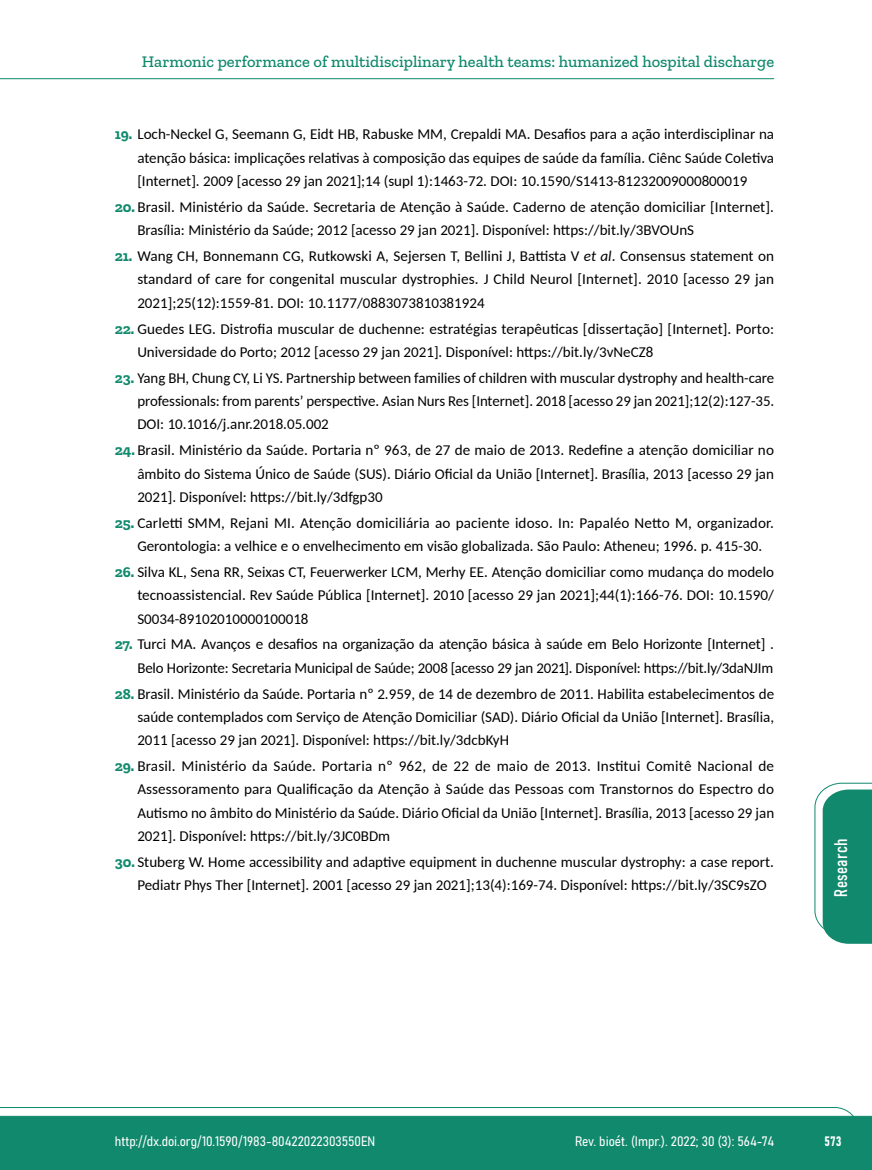
<style>
.page{position:relative;width:872px;height:1170px;background:#fff}
.page>*{position:absolute;margin:0;border:0;box-sizing:border-box;transform-origin:0 0}
.t1{font:18px "Bahnschrift";letter-spacing:.02em;color:#fff}
.t2{font:500 16.5px "Zilla Slab";color:#10896d}
.t3{font:15px/23.2px "Carlito";color:#000;text-align:justify}
.t4{font:13.5px "Bahnschrift";color:#fff}
.s1{font-family:"Zilla Slab";font-weight:700;color:#108a6e}
.s2{font-style:italic}
</style>
<div class="page">
<svg style="left:0;top:1107px;width:859px;height:62px;background:#2e977f"></svg>
<hr style="left:0;top:78px;width:774px;height:1px;background:#10896d">
<svg style="left:814px;top:782px;width:58px;height:161px"></svg>
<p class="t2" style="left:142px;top:53px;width:634px">Harmonic performance of multidisciplinary health teams: humanized hospital discharge</p>
<p class="t3" style="left:137px;top:122px;width:638px;text-indent:-22px"><span class="s1">19.</span> Loch-Neckel G, Seemann G, Eidt HB, Rabuske MM, Crepaldi MA. Desafios para a ação interdisciplinar na atenção básica: implicações relativas à composição das equipes de saúde da família. Ciênc Saúde Coletiva [Internet]. 2009 [acesso 29 jan 2021];14 (supl 1):1463-72. DOI: 10.1590/S1413-81232009000800019</p>
<p class="t3" style="left:137px;top:195px;width:638px;text-indent:-22px"><span class="s1">20.</span> Brasil. Ministério da Saúde. Secretaria de Atenção à Saúde. Caderno de atenção domiciliar [Internet].<br>Brasília: Ministério da Saúde; 2012 [acesso 29 jan 2021]. Disponível: https://bit.ly/3BVOUnS</p>
<p class="t3" style="left:137px;top:244px;width:638px;text-indent:-22px"><span class="s1">21.</span> Wang CH, Bonnemann CG, Rutkowski A, Sejersen T, Bellini J, Battista V <span class="s2">et al</span>. Consensus statement on standard of care for congenital muscular dystrophies. J Child Neurol [Internet]. 2010 [acesso 29 jan 2021];25(12):1559-81. DOI: 10.1177/0883073810381924</p>
<p class="t3" style="left:137px;top:316px;width:638px;text-indent:-22px"><span class="s1">22.</span> Guedes LEG. Distrofia muscular de duchenne: estratégias terapêuticas [dissertação] [Internet]. Porto:<br>Universidade do Porto; 2012 [acesso 29 jan 2021]. Disponível: https://bit.ly/3vNeCZ8</p>
<p class="t3" style="left:137px;top:365px;width:638px;text-indent:-22px"><span class="s1">23.</span> Yang BH, Chung CY, Li YS. Partnership between families of children with muscular dystrophy and health-care professionals: from parents’ perspective. Asian Nurs Res [Internet]. 2018 [acesso 29 jan 2021];12(2):127-35.<br>DOI: 10.1016/j.anr.2018.05.002</p>
<p class="t3" style="left:137px;top:438px;width:638px;text-indent:-22px"><span class="s1">24.</span> Brasil. Ministério da Saúde. Portaria nº 963, de 27 de maio de 2013. Redefine a atenção domiciliar no âmbito do Sistema Único de Saúde (SUS). Diário Oficial da União [Internet]. Brasília, 2013 [acesso 29 jan 2021]. Disponível: https://bit.ly/3dfgp30</p>
<p class="t3" style="left:137px;top:510px;width:638px;text-indent:-22px"><span class="s1">25.</span> Carletti SMM, Rejani MI. Atenção domiciliária ao paciente idoso. In: Papaléo Netto M, organizador.<br>Gerontologia: a velhice e o envelhecimento em visão globalizada. São Paulo: Atheneu; 1996. p. 415-30.</p>
<p class="t3" style="left:137px;top:559px;width:638px;text-indent:-22px"><span class="s1">26.</span> Silva KL, Sena RR, Seixas CT, Feuerwerker LCM, Merhy EE. Atenção domiciliar como mudança do modelo tecnoassistencial. Rev Saúde Pública [Internet]. 2010 [acesso 29 jan 2021];44(1):166-76. DOI: 10.1590/ S0034-89102010000100018</p>
<p class="t3" style="left:115px;top:632px;width:660px;text-align:right"><span class="s1">27.</span> Turci MA. Avanços e desafios na organização da atenção básica à saúde em Belo Horizonte [Internet] .<br>Belo Horizonte: Secretaria Municipal de Saúde; 2008 [acesso 29 jan 2021]. Disponível: https://bit.ly/3daNJIm</p>
<p class="t3" style="left:137px;top:681px;width:638px;text-indent:-22px"><span class="s1">28.</span> Brasil. Ministério da Saúde. Portaria nº 2.959, de 14 de dezembro de 2011. Habilita estabelecimentos de saúde contemplados com Serviço de Atenção Domiciliar (SAD). Diário Oficial da União [Internet]. Brasília, 2011 [acesso 29 jan 2021]. Disponível: https://bit.ly/3dcbKyH</p>
<p class="t3" style="left:137px;top:753px;width:638px;text-indent:-22px"><span class="s1">29.</span> Brasil. Ministério da Saúde. Portaria nº 962, de 22 de maio de 2013. Institui Comitê Nacional de Assessoramento para Qualificação da Atenção à Saúde das Pessoas com Transtornos do Espectro do Autismo no âmbito do Ministério da Saúde. Diário Oficial da União [Internet]. Brasília, 2013 [acesso 29 jan 2021]. Disponível: https://bit.ly/3JC0BDm</p>
<p class="t3" style="left:137px;top:849px;width:638px;text-indent:-22px"><span class="s1">30.</span> Stuberg W. Home accessibility and adaptive equipment in duchenne muscular dystrophy: a case report.<br>Pediatr Phys Ther [Internet]. 2001 [acesso 29 jan 2021];13(4):169-74. Disponível: https://bit.ly/3SC9sZO</p>
<p class="t1" style="left:827px;top:896px;width:59px;rotate:-90deg">Research</p>
<p class="t4" style="left:115px;top:1131px;width:262px">http://dx.doi.org/10.1590/1983-80422022303550EN</p>
<p class="t4" style="left:575px;top:1131px;width:201px">Rev. bioét. (Impr.). 2022; 30 (3): 564-74</p>
<p class="t4" style="left:824px;top:1130px;width:18px">573</p>
</div>
